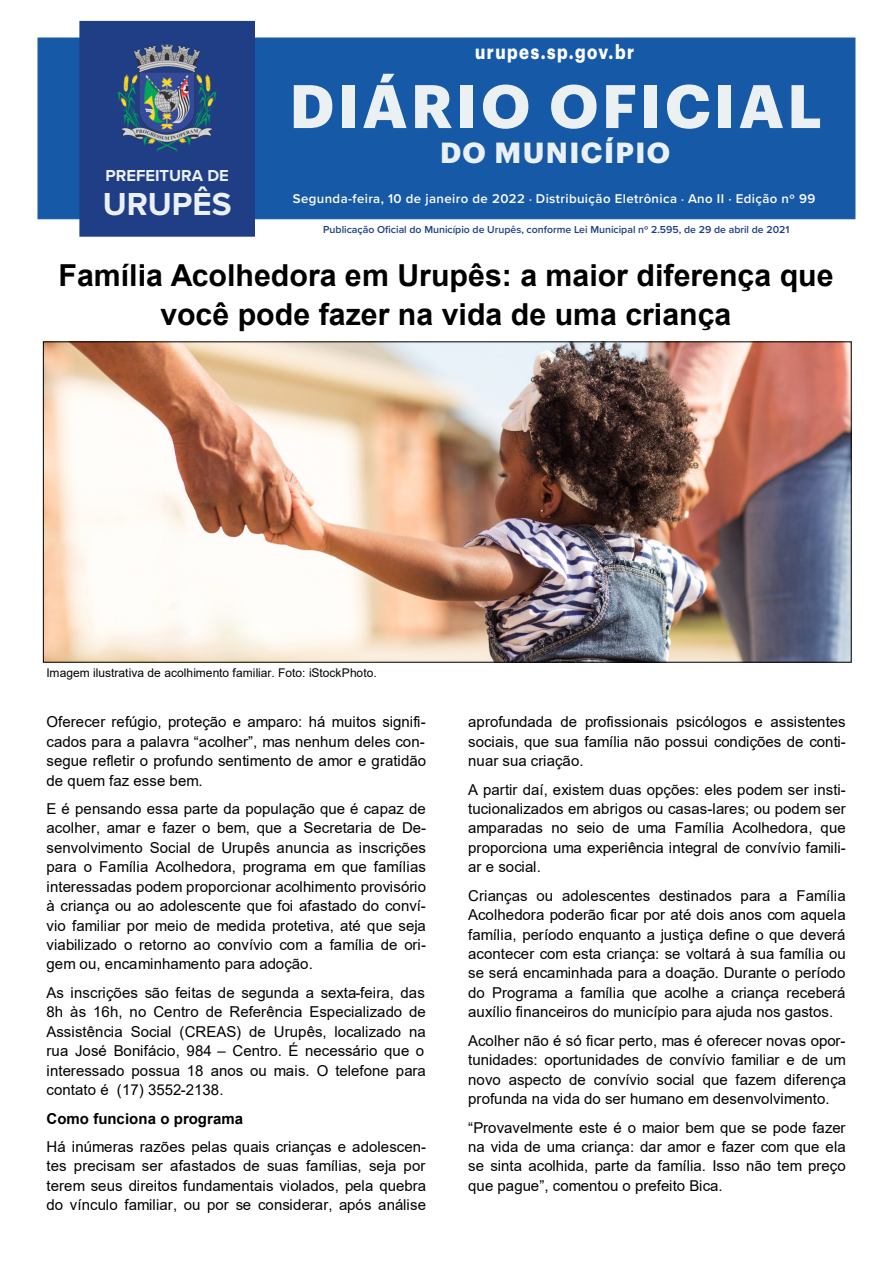
<style>
.page{position:relative;width:893px;height:1263px;background:#fff}
.page>*{position:absolute;margin:0;border:0;box-sizing:border-box;transform-origin:0 0}
.t1{font:700 60px "Graphik";letter-spacing:.06em;color:#ebf0f2}
.t2{font:700 33px "Proxima Nova";color:#ebf0f2}
.t3{font:700 30.3px/39.3px "Arial";color:#000;text-align:center}
.t4{font:700 28.5px "Graphik";letter-spacing:.05em;color:#ebf0f2}
.t5{font:700 19.8px "Graphik";letter-spacing:.09em;color:#fff;scale:.83 1}
.t6{font:700 16.5px "Proxima Nova";color:#ebf0f2}
.t7{font:15px/19.5px "Arial";letter-spacing:.005em;color:#000;text-align:justify}
.t8{font:600 13.2px "Proxima Nova";letter-spacing:.03em;color:#fff}
.t9{font:12px "Arial";color:#000}
.t10{font:600 10.5px "Proxima Nova";color:#203e86}
.s1{font-size:12px}
.s2{font-weight:700}
</style>
<div class="page">
<div style="left:38px;top:38px;width:817px;height:181px;background:#1659a7"></div>
<div style="left:80px;top:21px;width:174px;height:215px;background:#203e86"></div>
<img style="left:118px;top:44px;width:99px;height:107px">
<div style="left:79px;top:21px;width:176px;height:216px;border:1px solid #203e86"></div>
<img style="left:45px;top:344px;width:804px;height:316px">
<p class="t6" style="left:106px;top:163px;width:125px">PREFEITURA DE</p>
<h2 class="t2" style="left:103px;top:180px;width:130px">URUPÊS</h2>
<h3 class="t5" style="left:475px;top:36px;width:193px">urupes.sp.gov.br</h3>
<h1 class="t1" style="left:290px;top:60px;width:534px">DIÁRIO OFICIAL</h1>
<h3 class="t4" style="left:440px;top:130px;width:232px">DO MUNICÍPIO</h3>
<p class="t8" style="left:293px;top:188px;width:524px">Segunda-feira, 10 de janeiro de 2022 <span class="s1">⋅</span> Distribuição Eletrônica <span class="s1">⋅</span> Ano II ⋅ Edição nº 99</p>
<p class="t10" style="left:323px;top:222px;width:468px">Publicação Oficial do Município de Urupês, conforme Lei Municipal nº 2.595, de 29 de abril de 2021</p>
<p class="t3" style="left:59px;top:256px;width:777px">Família Acolhedora em Urupês: a maior diferença que você pode fazer na vida de uma criança</p>
<p class="t9" style="left:46px;top:664px;width:332px">Imagem ilustrativa de acolhimento familiar. Foto: iStockPhoto.</p>
<p class="t7" style="left:46px;top:712px;width:381px">Oferecer refúgio, proteção e amparo: há muitos signifi&shy;cados para a palavra “acolher”, mas nenhum deles con&shy;segue refletir o profundo sentimento de amor e gratidão de quem faz esse bem.</p>
<p class="t7" style="left:46px;top:799px;width:381px">E é pensando essa parte da população que é capaz de acolher, amar e fazer o bem, que a Secretaria de De&shy;senvolvimento Social de Urupês anuncia as inscrições para o Família Acolhedora, programa em que famílias interessadas podem proporcionar acolhimento provisório à criança ou ao adolescente que foi afastado do conví&shy;vio familiar por meio de medida protetiva, até que seja viabilizado o retorno ao convívio com a família de ori&shy;gem ou, encaminhamento para adoção.</p>
<p class="t7" style="left:46px;top:983px;width:381px">As inscrições são feitas de segunda a sexta-feira, das 8h às 16h, no Centro de Referência Especializado de Assistência Social (CREAS) de Urupês, localizado na rua José Bonifácio, 984 – Centro. É necessário que o interessado possua 18 anos ou mais. O telefone para contato é (17) 3552-2138.</p>
<p class="t7" style="left:46px;top:1104px;width:381px;line-height:28.5px"><span class="s2">Como funciona o programa<br></span>Há inúmeras razões pelas quais crianças e adolescen-</p>
<p class="t7" style="left:46px;top:1156px;width:381px">tes precisam ser afastados de suas famílias, seja por terem seus direitos fundamentais violados, pela quebra do vínculo familiar, ou por se considerar, após análise</p>
<p class="t7" style="left:468px;top:712px;width:379px">aprofundada de profissionais psicólogos e assistentes sociais, que sua família não possui condições de conti&shy;nuar sua criação.</p>
<p class="t7" style="left:468px;top:779px;width:379px">A partir daí, existem duas opções: eles podem ser insti&shy;tucionalizados em abrigos ou casas-lares; ou podem ser amparadas no seio de uma Família Acolhedora, que proporciona uma experiência integral de convívio famili&shy;ar e social.</p>
<p class="t7" style="left:468px;top:885px;width:379px">Crianças ou adolescentes destinados para a Família Acolhedora poderão ficar por até dois anos com aquela família, período enquanto a justiça define o que deverá acontecer com esta criança: se voltará à sua família ou se será encaminhada para a doação. Durante o período do Programa a família que acolhe a criança receberá auxílio financeiros do município para ajuda nos gastos.</p>
<p class="t7" style="left:468px;top:1031px;width:379px">Acolher não é só ficar perto, mas é oferecer novas opor&shy;tunidades: oportunidades de convívio familiar e de um novo aspecto de convívio social que fazem diferença profunda na vida do ser humano em desenvolvimento.</p>
<p class="t7" style="left:468px;top:1117px;width:379px">“Provavelmente este é o maior bem que se pode fazer na vida de uma criança: dar amor e fazer com que ela se sinta acolhida, parte da família. Isso não tem preço que pague”, comentou o prefeito Bica.</p>
</div>
